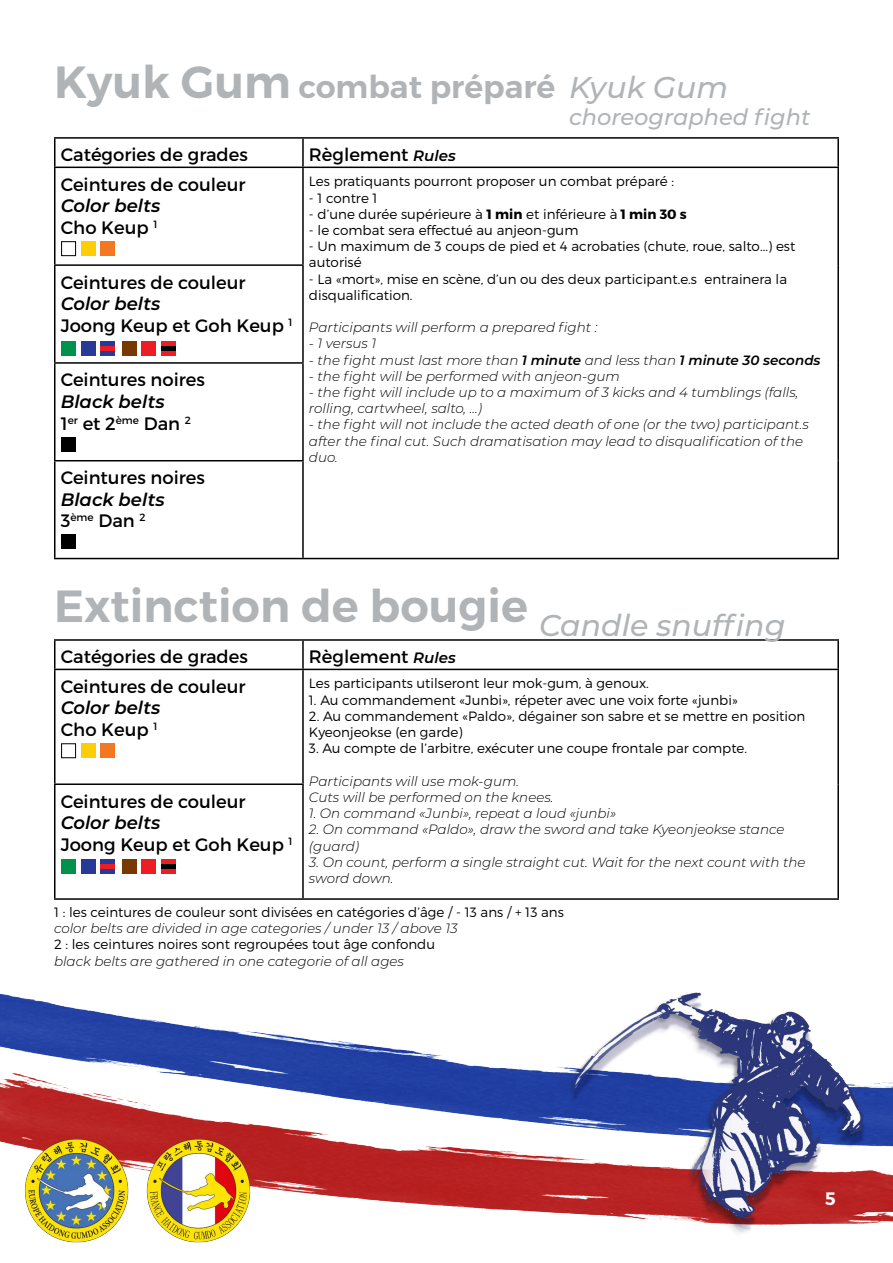
<style>
.page{position:relative;width:893px;height:1263px;background:#fff}
.page>*{position:absolute;margin:0;border:0;box-sizing:border-box;transform-origin:0 0}
.t1{font:600 45px "Montserrat";color:#b1b4b6}
.t2{font:600 31.5px "Montserrat";color:#b1b4b6}
.t3{font:italic 500 30px "Montserrat";color:#b1b4b6}
.t4{font:italic 500 22.5px "Montserrat";color:#b1b4b6}
.t5{font:18px/21.6px "Montserrat";color:#000}
.t6{font:italic 600 18px/21.6px "Montserrat";color:#000}
.t7{font:600 18px "Montserrat";color:#fff}
.t8{font:italic 300 13.5px/16.2px "Montserrat";color:#000}
.t9{font:300 13.5px/16.2px "Montserrat";color:#000}
.s1{font-size:45px}
.s2{font-weight:500;font-style:italic;font-size:30px}
.s3{font-weight:600;font-style:italic;font-size:15px}
.s4{font-weight:400;font-style:normal}
.s5{font-weight:700}
.s6{font-weight:600}
.s7{font-weight:600;font-style:italic}
</style>
<div class="page">
<img style="left:0;top:992px;width:893px;height:251px">
<hr style="left:54px;top:137px;width:249px;height:2px;background:#000">
<hr style="left:54px;top:139px;width:2px;height:28px;background:#000">
<hr style="left:303px;top:137px;width:536px;height:2px;background:#000">
<hr style="left:302px;top:139px;width:2px;height:28px;background:#000">
<hr style="left:837px;top:139px;width:2px;height:28px;background:#000">
<hr style="left:54px;top:167px;width:249px;height:1px;background:#000">
<hr style="left:54px;top:168px;width:2px;height:96px;background:#000">
<hr style="left:303px;top:167px;width:536px;height:1px;background:#000">
<hr style="left:302px;top:168px;width:2px;height:96px;background:#000">
<hr style="left:837px;top:168px;width:2px;height:97px;background:#000">
<hr style="left:54px;top:264px;width:250px;height:2px;background:#000">
<hr style="left:54px;top:266px;width:2px;height:96px;background:#000">
<hr style="left:302px;top:266px;width:2px;height:96px;background:#000">
<hr style="left:837px;top:265px;width:2px;height:98px;background:#000">
<hr style="left:54px;top:362px;width:250px;height:2px;background:#000">
<hr style="left:54px;top:364px;width:2px;height:96px;background:#000">
<hr style="left:302px;top:364px;width:2px;height:96px;background:#000">
<hr style="left:837px;top:363px;width:2px;height:98px;background:#000">
<hr style="left:54px;top:460px;width:250px;height:1px;background:#000">
<hr style="left:54px;top:461px;width:2px;height:97px;background:#000">
<hr style="left:302px;top:461px;width:2px;height:97px;background:#000">
<hr style="left:837px;top:461px;width:2px;height:97px;background:#000">
<hr style="left:54px;top:558px;width:249px;height:1px;background:#000">
<hr style="left:303px;top:558px;width:536px;height:1px;background:#000">
<hr style="left:54px;top:639px;width:249px;height:2px;background:#000">
<hr style="left:54px;top:641px;width:2px;height:28px;background:#000">
<hr style="left:303px;top:639px;width:536px;height:2px;background:#000">
<hr style="left:302px;top:641px;width:2px;height:28px;background:#000">
<hr style="left:837px;top:641px;width:2px;height:28px;background:#000">
<hr style="left:54px;top:669px;width:249px;height:1px;background:#000">
<hr style="left:54px;top:670px;width:2px;height:113px;background:#000">
<hr style="left:303px;top:669px;width:536px;height:1px;background:#000">
<hr style="left:302px;top:670px;width:2px;height:113px;background:#000">
<hr style="left:837px;top:670px;width:2px;height:114px;background:#000">
<hr style="left:54px;top:783px;width:250px;height:2px;background:#000">
<hr style="left:54px;top:785px;width:2px;height:113px;background:#000">
<hr style="left:302px;top:785px;width:2px;height:113px;background:#000">
<hr style="left:837px;top:784px;width:2px;height:114px;background:#000">
<hr style="left:54px;top:898px;width:249px;height:2px;background:#000">
<hr style="left:303px;top:898px;width:536px;height:2px;background:#000">
<div style="left:61px;top:242px;width:15px;height:14px;border:1px solid #000"></div>
<div style="left:81px;top:242px;width:14px;height:14px;background:#ffcd03"></div>
<div style="left:101px;top:242px;width:14px;height:14px;background:#f47721"></div>
<div style="left:61px;top:744px;width:15px;height:14px;border:1px solid #000"></div>
<div style="left:81px;top:744px;width:14px;height:14px;background:#ffcd03"></div>
<div style="left:101px;top:744px;width:14px;height:14px;background:#f47721"></div>
<div style="left:61px;top:341px;width:15px;height:14px;background:#00924c"></div>
<div style="left:81px;top:341px;width:14px;height:14px;background:#283a97"></div>
<div style="left:101px;top:341px;width:14px;height:14px;background:#283a97"></div>
<hr style="left:101px;top:346px;width:14px;height:4px;background:#ed1d24">
<div style="left:61px;top:860px;width:15px;height:14px;background:#00924c"></div>
<div style="left:81px;top:860px;width:14px;height:14px;background:#283a97"></div>
<div style="left:101px;top:860px;width:14px;height:14px;background:#283a97"></div>
<hr style="left:101px;top:865px;width:14px;height:4px;background:#ed1d24">
<div style="left:122px;top:341px;width:14px;height:14px;background:#783900"></div>
<div style="left:142px;top:341px;width:14px;height:14px;background:#ed1d24"></div>
<div style="left:161px;top:341px;width:14px;height:14px;background:#ed1d24"></div>
<hr style="left:161px;top:346px;width:14px;height:4px;background:#000">
<div style="left:122px;top:860px;width:14px;height:14px;background:#783900"></div>
<div style="left:142px;top:860px;width:14px;height:14px;background:#ed1d24"></div>
<div style="left:161px;top:860px;width:14px;height:14px;background:#ed1d24"></div>
<hr style="left:161px;top:865px;width:14px;height:4px;background:#000">
<div style="left:61px;top:438px;width:15px;height:14px;background:#000"></div>
<div style="left:61px;top:534px;width:15px;height:14px;background:#000"></div>
<h2 class="t2" style="left:54px;top:67px;width:676px"><span class="s1">Kyuk Gum</span> combat préparé <span class="s2">Kyuk Gum</span></h2>
<h3 class="t4" style="left:569px;top:101px;width:243px">choreographed fight</h3>
<h3 class="t5" style="left:61px;top:144px;width:189px">Catégories de grades</h3>
<h3 class="t5" style="left:309px;top:144px;width:148px">Règlement <span class="s3">Rules</span></h3>
<h3 class="t5" style="left:61px;top:173px;width:186px">Ceintures de couleur</h3>
<h3 class="t6" style="left:61px;top:194px;width:101px">Color belts<br><span class="s4">Cho Keup</span> <sup>1</sup></h3>
<p class="t9" style="left:309px;top:173px;width:367px">Les pratiquants pourront proposer un combat préparé :</p>
<p class="t9" style="left:309px;top:189px;width:70px">- 1 contre 1</p>
<p class="t9" style="left:309px;top:206px;width:379px">- d’une durée supérieure à <span class="s5">1 min</span> et inférieure à <span class="s5">1 min 30 s</span></p>
<p class="t9" style="left:309px;top:222px;width:271px">- le combat sera effectué au anjeon-gum</p>
<p class="t9" style="left:309px;top:238px;width:488px">- Un maximum de 3 coups de pied et 4 acrobaties (chute, roue, salto...) est autorisé</p>
<p class="t9" style="left:309px;top:270px;width:480px">- La «mort», mise en scène, d’un ou des deux participant.e.s entrainera la disqualification.</p>
<p class="t8" style="left:309px;top:319px;width:290px">Participants will perform a prepared fight :</p>
<p class="t8" style="left:309px;top:335px;width:69px">- 1 versus 1</p>
<p class="t8" style="left:309px;top:351px;width:513px">- the fight must last more than <span class="s6">1 minute</span> and less than <span class="s6">1 minute 30 seconds</span></p>
<p class="t8" style="left:309px;top:367px;width:312px">- the fight will be performed with anjeon-gum</p>
<p class="t8" style="left:309px;top:384px;width:491px">- the fight will include up to a maximum of 3 kicks and 4 tumblings (falls, rolling, cartwheel, salto, ...)</p>
<p class="t8" style="left:309px;top:416px;width:501px">- the fight will not include the acted death of one (or the two) participant.s after the final cut. Such dramatisation may lead to disqualification of the duo.</p>
<h3 class="t5" style="left:61px;top:271px;width:186px">Ceintures de couleur</h3>
<h3 class="t5" style="left:61px;top:293px;width:233px"><span class="s7">Color belts<br></span>Joong Keup et Goh Keup <sup>1</sup></h3>
<h3 class="t5" style="left:61px;top:369px;width:146px">Ceintures noires</h3>
<h3 class="t6" style="left:61px;top:390px;width:132px">Black belts<br><span class="s4">1</span><sup>er</sup> <span class="s4">et 2</span><sup>ème</sup> <span class="s4">Dan</span> <sup>2</sup></h3>
<h3 class="t5" style="left:61px;top:467px;width:146px">Ceintures noires</h3>
<h3 class="t6" style="left:61px;top:488px;width:105px">Black belts<br><span class="s4">3</span><sup>ème</sup> <span class="s4">Dan</span> <sup>2</sup></h3>
<h1 class="t1" style="left:54px;top:578px;width:475px">Extinction de bougie</h1>
<h3 class="t3" style="left:539px;top:605px;width:248px">Candle snuffing</h3>
<h3 class="t5" style="left:61px;top:646px;width:189px">Catégories de grades</h3>
<h3 class="t5" style="left:309px;top:646px;width:148px">Règlement <span class="s3">Rules</span></h3>
<h3 class="t5" style="left:61px;top:675px;width:186px">Ceintures de couleur</h3>
<h3 class="t6" style="left:61px;top:696px;width:101px">Color belts<br><span class="s4">Cho Keup</span> <sup>1</sup></h3>
<p class="t9" style="left:309px;top:675px;width:341px">Les participants utilseront leur mok-gum, à genoux.</p>
<p class="t9" style="left:309px;top:691px;width:430px">1. Au commandement «Junbi», répeter avec une voix forte «junbi»</p>
<p class="t9" style="left:309px;top:708px;width:498px">2. Au commandement «Paldo», dégainer son sabre et se mettre en position<br>Kyeonjeokse (en garde)</p>
<p class="t9" style="left:309px;top:740px;width:440px">3. Au compte de l’arbitre, exécuter une coupe frontale par compte.</p>
<p class="t8" style="left:309px;top:772px;width:246px">Participants will use mok-gum.<br>Cuts will be performed on the knees.</p>
<p class="t8" style="left:309px;top:805px;width:309px">1. On command «Junbi», repeat a loud «junbi»</p>
<p class="t8" style="left:309px;top:821px;width:477px">2. On command «Paldo», draw the sword and take Kyeonjeokse stance (guard)</p>
<p class="t8" style="left:309px;top:853px;width:498px">3. On count, perform a single straight cut. Wait for the next count with the sword down.</p>
<h3 class="t5" style="left:61px;top:790px;width:186px">Ceintures de couleur</h3>
<h3 class="t5" style="left:61px;top:812px;width:233px"><span class="s7">Color belts<br></span>Joong Keup et Goh Keup <sup>1</sup></h3>
<p class="t9" style="left:54px;top:904px;width:511px">1 : les ceintures de couleur sont divisées en catégories d’âge / - 13 ans / + 13 ans</p>
<p class="t8" style="left:54px;top:920px;width:405px">color belts are divided in age categories / under 13 / above 13</p>
<p class="t9" style="left:54px;top:936px;width:383px">2 : les ceintures noires sont regroupées tout âge confondu</p>
<p class="t8" style="left:54px;top:952px;width:352px">black belts are gathered in one categorie of all ages</p>
<h3 class="t7" style="left:825px;top:1187px;width:12px">5</h3>
</div>
